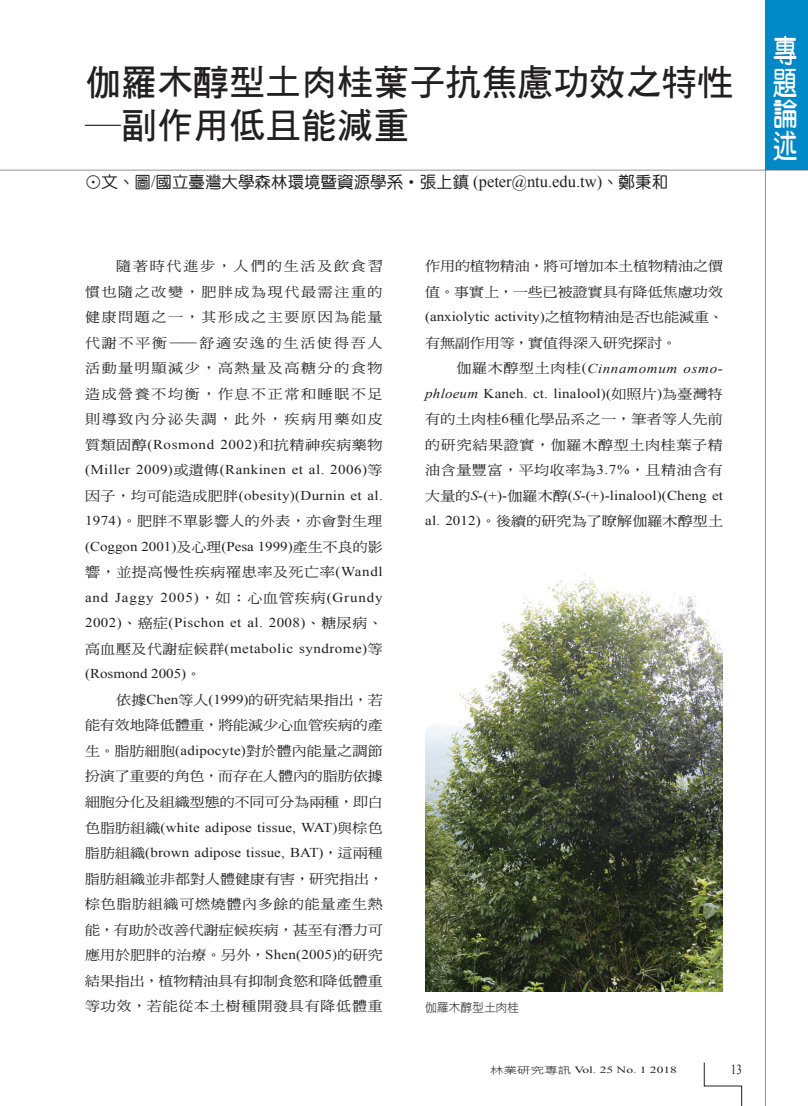
<style>
.page{position:relative;width:808px;height:1106px;background:#fff}
.page>*{position:absolute;margin:0;border:0;box-sizing:border-box;transform-origin:0 0}
._03大標-雙行{font:36px "DF Hei W7 WINP BF";color:#231f20}
.t1{font:31.5px/31.5px "DF Yuan W7 WINP BF";color:#fff;text-align:justify;scale:.77 1}
._04作者{font:16.5px "DF Yuan W5 WINP BF";color:#231f20}
.t2{font:13.8px "Times New Roman";color:#231f20;scale:.8 1}
._01內文{font:13.5px/25.5px "DF Ming W5 WINP BF";letter-spacing:.025em;color:#231f20;text-align:justify;scale:1.11 1}
._06圖說{font:12px "DF Hei W3 WINP BF";letter-spacing:-.02em;color:#231f20}
.t3{font:9.45px "Times New Roman";color:#231f20;scale:1.43 1}
.s1{font-family:"Times New Roman"}
.s2{font-family:"Times New Roman";font-style:italic}
.s3{font-family:"DF Hei W3 WINP BF"}
</style>
<div class="page">
<hr style="left:0;top:170px;width:808px;height:1px;background:#6c6d70">
<hr style="left:765px;top:0;width:1px;height:1106px;background:#6c6d70">
<svg style="left:704px;top:1062px;width:38px;height:44px"></svg>
<div style="left:766px;top:0;width:42px;height:170px;background:#0088c7"></div>
<img style="left:425px;top:574px;width:298px;height:417px">
<p class="_03大標-雙行" style="left:85px;top:64px;width:649px">伽羅木醇型土肉桂葉子抗焦慮功效之特性</p>
<p class="_03大標-雙行" style="left:85px;top:107px;width:325px">―副作用低且能減重</p>
<p class="_04作者" style="left:85px;top:173px;width:585px">⊙文、圖<span class="s1">/</span>國立臺灣大學森林環境暨資源學系‧張上鎮 <span class="s1">(peter@ntu.edu.tw)</span>、鄭秉和</p>
<p class="_01內文" style="left:85px;top:253px;width:270px;text-indent:31px">隨著時代進步，人們的生活及飲食習慣也隨之改變，肥胖成為現代最需注重的健康問題之一，其形成之主要原因為能量代謝不平衡——舒適安逸的生活使得吾人活動量明顯減少，高熱量及高糖分的食物造成營養不均衡，作息不正常和睡眠不足則導致內分泌失調，此外，疾病用藥如皮質類固醇<span class="s1">(Rosmond 2002)</span>和抗精神疾病藥物<span class="s1">(Miller 2009)</span>或遺傳<span class="s1">(Rankinen et al. 2006)</span>等因子，均可能造成肥胖<span class="s1">(obesity)(Durnin et al.<br>1974)</span>。肥胖不單影響人的外表，亦會對生理<span class="s1">(Coggon 2001)</span>及心理<span class="s1">(Pesa 1999)</span>產生不良的影響，並提高慢性疾病罹患率及死亡率<span class="s1">(Wandl and Jaggy 2005)</span>，如：心血管疾病<span class="s1">(Grundy 2002)</span>、癌症<span class="s1">(Pischon et al. 2008)</span>、糖尿病、高血壓及代謝症候群<span class="s1">(metabolic syndrome)</span>等<span class="s1">(Rosmond 2005)</span>。</p>
<p class="_01內文" style="left:85px;top:687px;width:270px;text-indent:31px">依據<span class="s1">Chen</span>等人<span class="s1">(1999)</span>的研究結果指出，若能有效地降低體重，將能減少心血管疾病的產生。脂肪細胞<span class="s1">(adipocyte)</span>對於體內能量之調節扮演了重要的角色，而存在人體內的脂肪依據細胞分化及組織型態的不同可分為兩種，即白色脂肪組織<span class="s1">(white adipose tissue, WAT)</span>與棕色脂肪組織<span class="s1">(brown adipose tissue, BAT)</span>，這兩種脂肪組織並非都對人體健康有害，研究指出，棕色脂肪組織可燃燒體內多餘的能量產生熱能，有助於改善代謝症候疾病，甚至有潛力可應用於肥胖的治療。另外，<span class="s1">Shen(2005)</span>的研究結果指出，植物精油具有抑制食慾和降低體重等功效，若能從本土樹種開發具有降低體重</p>
<p class="_01內文" style="left:425px;top:253px;width:270px">作用的植物精油，將可增加本土植物精油之價值。事實上，一些已被證實具有降低焦慮功效<span class="s1">(anxiolytic activity)</span>之植物精油是否也能減重、有無副作用等，實值得深入研究探討。</p>
<p class="_01內文" style="left:425px;top:356px;width:270px;text-indent:31px">伽羅木醇型土肉桂<span class="s1">(</span><span class="s2">Cinnamomum osmo&shy;phloeum</span> <span class="s1">Kaneh. ct. linalool)(</span>如照片<span class="s1">)</span>為臺灣特有的土肉桂<span class="s1">6</span>種化學品系之一，筆者等人先前的研究結果證實，伽羅木醇型土肉桂葉子精油含量豐富，平均收率為<span class="s1">3.7%</span>，且精油含有大量的<span class="s2">S-</span><span class="s1">(+)-</span>伽羅木醇<span class="s1">(</span><span class="s2">S-</span><span class="s1">(+)-linalool)(Cheng et al. 2012)</span>。後續的研究為了瞭解伽羅木醇型土</p>
<p class="_06圖說" style="left:425px;top:1001px;width:96px">伽羅木醇型土肉桂</p>
<p class="t3" style="left:490px;top:1063px;width:132px"><span class="s3">林業研究專訊</span> Vol. 25 No. 1 2018</p>
<p class="t2" style="left:731px;top:1060px;width:15px">13</p>
<h2 class="t1" style="left:773px;top:35px;width:32px">專題論述</h2>
</div>
